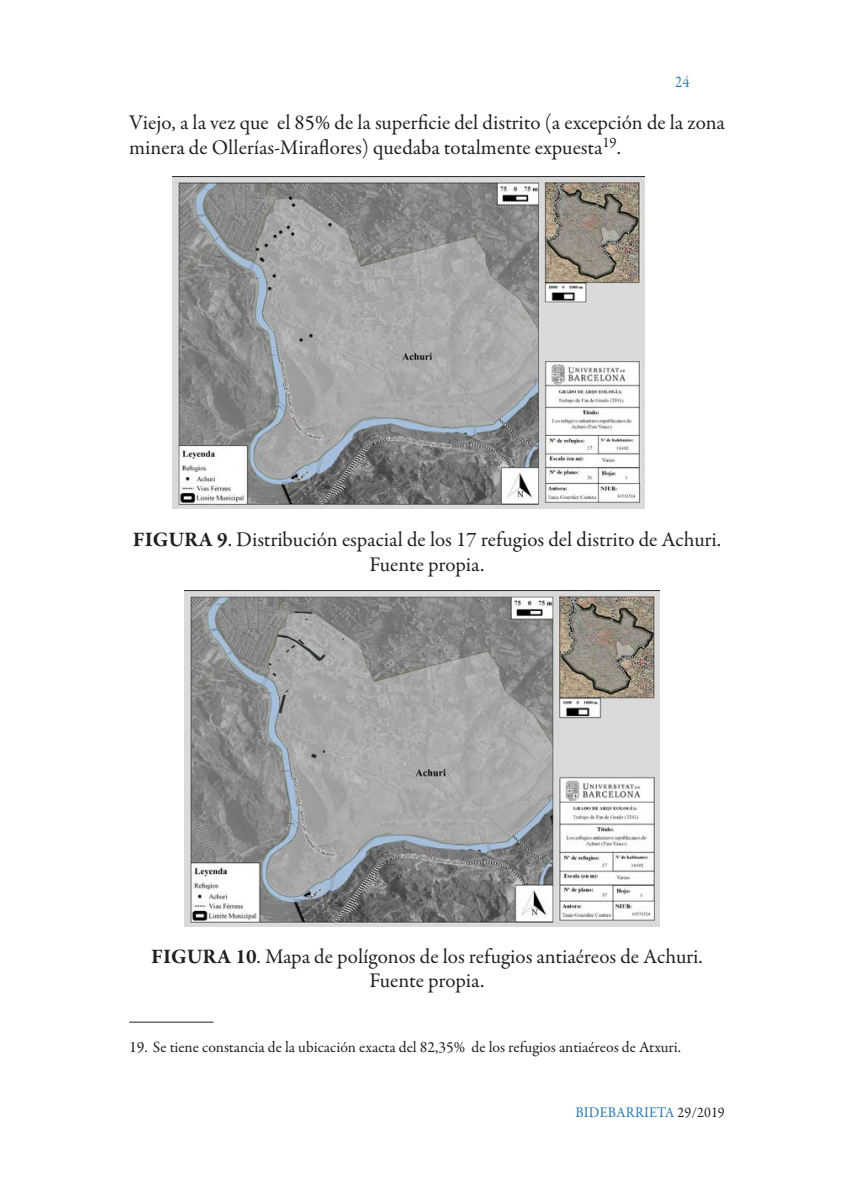
<style>
.page{position:relative;width:844px;height:1191px;background:#fff}
.page>*{position:absolute;margin:0;border:0;box-sizing:border-box;transform-origin:0 0}
.t1{font:21px/24.5px "Garamond Premr Pro";color:#231f20;text-align:center}
.t2{font:16.62px "Garamond Premr Pro";color:#2877ad;scale:.88 1}
.Bidebarrieta_Pie_de{font:15.75px "Garamond Premr Pro";color:#231f20}
.t3{font:14.88px "Garamond Premr Pro";letter-spacing:.01em;color:#2877ad;scale:.95 1}
.s1{font-weight:700}
.s2{color:#231f20}
</style>
<div class="page">
<hr style="left:129px;top:1021px;width:84px;height:1px;background:#231f20">
<img style="left:173px;top:176px;width:471px;height:332px">
<img style="left:184px;top:590px;width:475px;height:336px">
<p class="t2" style="left:675px;top:72px;width:18px">24</p>
<p class="t1" style="left:129px;top:111px;width:597px;text-align:left">Viejo, a la vez que el 85% de la superficie del distrito (a excepción de la zona minera de Ollerías-Miraflores) quedaba totalmente expuesta<sup>19</sup>.</p>
<p class="t1" style="left:133px;top:527px;width:589px"><span class="s1">FIGURA 9</span>. Distribución espacial de los 17 refugios del distrito de Achuri.<br>Fuente propia.</p>
<p class="t1" style="left:151px;top:944px;width:553px"><span class="s1">FIGURA 10</span>. Mapa de polígonos de los refugios antiaéreos de Achuri.<br>Fuente propia.</p>
<p class="Bidebarrieta_Pie_de" style="left:129px;top:1037px;width:553px">19. Se tiene constancia de la ubicación exacta del 82,35% de los refugios antiaéreos de Atxuri.</p>
<p class="t3" style="left:575px;top:1103px;width:159px">BIDEBARRIETA <span class="s2">29/2019</span></p>
</div>
